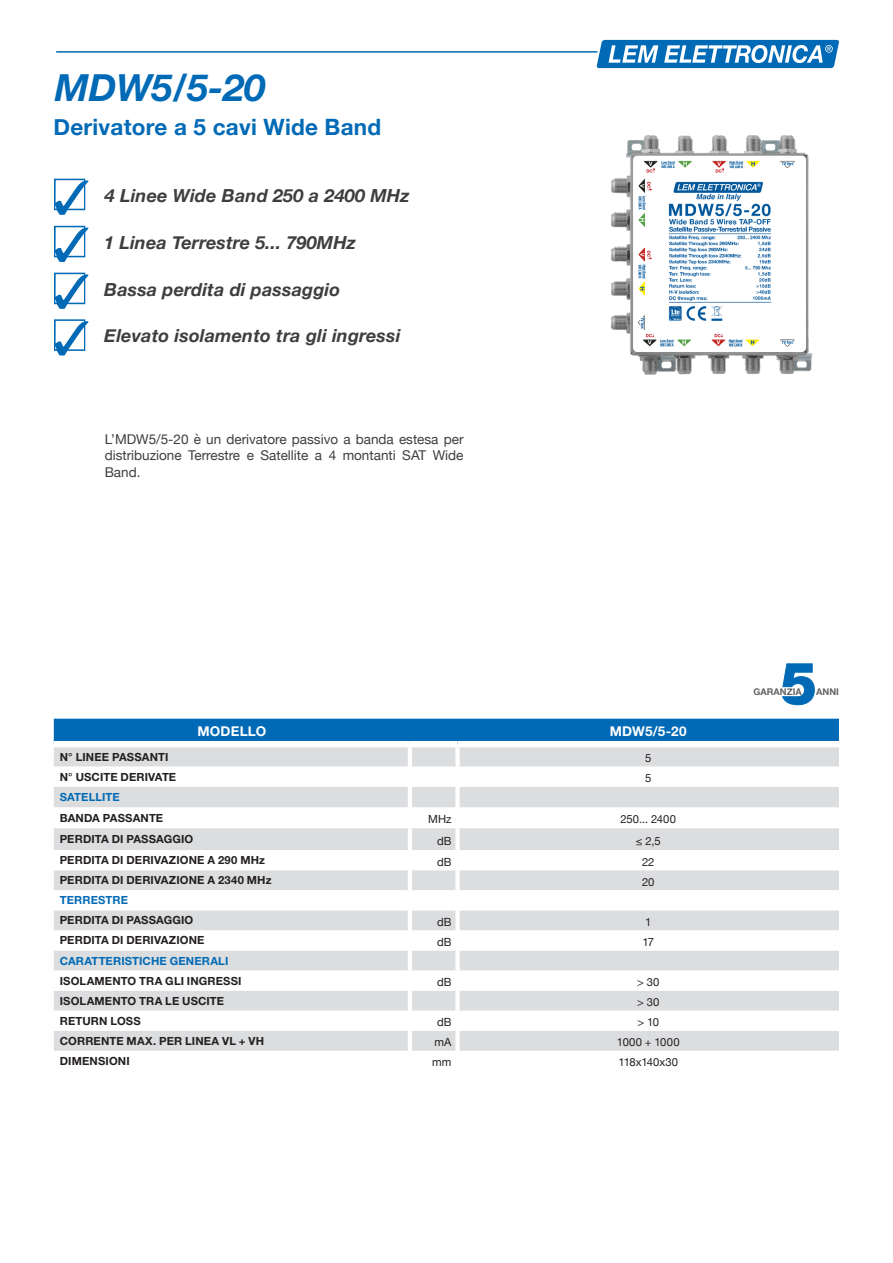
<style>
.page{position:relative;width:893px;height:1263px;background:#fff}
.page>*{position:absolute;margin:0;border:0;box-sizing:border-box;transform-origin:0 0}
.CODICE_Prodotto_ITA{font:italic 700 37.5px "Helvetica Neue LT Std";color:#016ab6}
.Elenco_puntato{font:700 22.5px "Helvetica Neue";letter-spacing:.01em;color:#016ab6}
.Elenco_puntato-2{font:italic 700 18px "Helvetica Neue";letter-spacing:.01em;color:#3e3e3f}
.Testi_semplici{font:13.5px/16.5px "Helvetica Neue";color:#3e3e3f;text-align:justify}
.Intestazione_Tabelle_Codice{font:700 13.5px "Helvetica Neue LT Std";letter-spacing:.015em;color:#fff}
.Grassetto_Tabelle_ITA{font:700 11.25px "Helvetica Neue LT Std";letter-spacing:.01em;color:#231f20}
.Grassetto_Tabelle_ITA-2{font:700 11.25px "Helvetica Neue LT Std";letter-spacing:.01em;color:#016ab6}
.Descriz_Tabelle_ITA{font:11.25px "Helvetica Neue";color:#231f20}
.Colonna_dB_Dx{font:11.25px "Helvetica Neue";letter-spacing:.005em;color:#231f20}
.Descriz_Tabelle_EN{font:11.25px "Helvetica Neue";letter-spacing:.005em;color:#231f20}
.t1{font:700 9.3px "Helvetica Neue";color:#636366}
</style>
<div class="page">
<svg style="left:596px;top:40px;width:243px;height:28px"></svg>
<hr style="left:56px;top:51px;width:541px;height:2px;background:#016aaf">
<svg style="left:782px;top:664px;width:32px;height:41px"></svg>
<svg style="left:54px;top:273px;width:34px;height:36px"></svg>
<svg style="left:54px;top:319px;width:34px;height:36px"></svg>
<svg style="left:54px;top:179px;width:34px;height:36px"></svg>
<svg style="left:54px;top:226px;width:34px;height:36px"></svg>
<div style="left:54px;top:719px;width:785px;height:22px;background:#016ab6"></div>
<svg style="left:54px;top:747px;width:785px;height:20px;background:#dddee0"></svg>
<svg style="left:54px;top:787px;width:785px;height:264px;fill:#dcdddf"></svg>
<hr style="left:408px;top:747px;width:4px;height:20px;background:#fff">
<div style="left:455px;top:747px;width:5px;height:20px;background:#fff"></div>
<hr style="left:408px;top:787px;width:4px;height:20px;background:#fff">
<div style="left:455px;top:787px;width:5px;height:20px;background:#fff"></div>
<hr style="left:408px;top:807px;width:4px;height:21px;background:#fff">
<div style="left:455px;top:807px;width:5px;height:21px;background:#fff"></div>
<hr style="left:408px;top:828px;width:4px;height:22px;background:#fff">
<div style="left:455px;top:828px;width:5px;height:22px;background:#fff"></div>
<hr style="left:408px;top:850px;width:4px;height:20px;background:#fff">
<div style="left:455px;top:850px;width:5px;height:20px;background:#fff"></div>
<hr style="left:408px;top:870px;width:4px;height:20px;background:#fff">
<div style="left:455px;top:870px;width:5px;height:20px;background:#fff"></div>
<hr style="left:408px;top:890px;width:4px;height:20px;background:#fff">
<div style="left:455px;top:890px;width:5px;height:20px;background:#fff"></div>
<hr style="left:408px;top:910px;width:4px;height:20px;background:#fff">
<div style="left:455px;top:910px;width:5px;height:20px;background:#fff"></div>
<hr style="left:408px;top:930px;width:4px;height:20px;background:#fff">
<div style="left:455px;top:930px;width:5px;height:20px;background:#fff"></div>
<hr style="left:408px;top:950px;width:4px;height:20px;background:#fff">
<div style="left:455px;top:950px;width:5px;height:20px;background:#fff"></div>
<hr style="left:408px;top:970px;width:4px;height:21px;background:#fff">
<div style="left:455px;top:970px;width:5px;height:21px;background:#fff"></div>
<hr style="left:408px;top:991px;width:4px;height:20px;background:#fff">
<div style="left:455px;top:991px;width:5px;height:20px;background:#fff"></div>
<hr style="left:408px;top:1011px;width:4px;height:20px;background:#fff">
<div style="left:455px;top:1011px;width:5px;height:20px;background:#fff"></div>
<hr style="left:408px;top:1031px;width:4px;height:20px;background:#fff">
<div style="left:455px;top:1031px;width:5px;height:20px;background:#fff"></div>
<img style="left:611px;top:135px;width:202px;height:240px">
<p class="CODICE_Prodotto_ITA" style="left:55px;top:64px;width:212px">MDW5/5-20</p>
<p class="Elenco_puntato" style="left:54px;top:110px;width:329px">Derivatore a 5 cavi Wide Band</p>
<p class="Elenco_puntato-2" style="left:105px;top:182px;width:306px">4 Linee Wide Band 250 a 2400 MHz</p>
<p class="Elenco_puntato-2" style="left:104px;top:229px;width:253px">1 Linea Terrestre 5... 790MHz</p>
<p class="Elenco_puntato-2" style="left:104px;top:276px;width:237px">Bassa perdita di passaggio</p>
<p class="Elenco_puntato-2" style="left:104px;top:321px;width:298px">Elevato isolamento tra gli ingressi</p>
<p class="Testi_semplici" style="left:105px;top:431px;width:360px">L’MDW5/5-20 è un derivatore passivo a banda estesa per distribuzione Terrestre e Satellite a 4 montanti SAT Wide Band.</p>
<p class="Intestazione_Tabelle_Codice" style="left:197px;top:723px;width:70px">MODELLO</p>
<p class="Intestazione_Tabelle_Codice" style="left:610px;top:723px;width:78px">MDW5/5-20</p>
<p class="Grassetto_Tabelle_ITA" style="left:60px;top:750px;width:110px">N° LINEE PASSANTI</p>
<p class="Descriz_Tabelle_ITA" style="left:645px;top:750px;width:8px">5</p>
<p class="Grassetto_Tabelle_ITA" style="left:60px;top:770px;width:118px">N° USCITE DERIVATE</p>
<p class="Descriz_Tabelle_ITA" style="left:645px;top:770px;width:8px">5</p>
<p class="Grassetto_Tabelle_ITA-2" style="left:60px;top:790px;width:61px">SATELLITE</p>
<p class="Grassetto_Tabelle_ITA" style="left:60px;top:811px;width:105px">BANDA PASSANTE</p>
<p class="Colonna_dB_Dx" style="left:428px;top:811px;width:25px">MHz</p>
<p class="Descriz_Tabelle_ITA" style="left:620px;top:811px;width:57px">250... 2400</p>
<p class="Grassetto_Tabelle_ITA" style="left:60px;top:832px;width:135px">PERDITA DI PASSAGGIO</p>
<p class="Colonna_dB_Dx" style="left:437px;top:832px;width:16px">dB</p>
<p class="Descriz_Tabelle_ITA" style="left:636px;top:832px;width:27px">≤ 2,5</p>
<p class="Grassetto_Tabelle_ITA" style="left:60px;top:853px;width:207px">PERDITA DI DERIVAZIONE A 290 MHz</p>
<p class="Colonna_dB_Dx" style="left:437px;top:853px;width:16px">dB</p>
<p class="Descriz_Tabelle_ITA" style="left:642px;top:853px;width:14px">22</p>
<p class="Grassetto_Tabelle_ITA" style="left:60px;top:873px;width:213px">PERDITA DI DERIVAZIONE A 2340 MHz</p>
<p class="Descriz_Tabelle_ITA" style="left:642px;top:873px;width:14px">20</p>
<p class="Grassetto_Tabelle_ITA-2" style="left:60px;top:893px;width:70px">TERRESTRE</p>
<p class="Grassetto_Tabelle_ITA" style="left:60px;top:913px;width:135px">PERDITA DI PASSAGGIO</p>
<p class="Colonna_dB_Dx" style="left:437px;top:914px;width:16px">dB</p>
<p class="Descriz_Tabelle_ITA" style="left:645px;top:914px;width:8px">1</p>
<p class="Grassetto_Tabelle_ITA" style="left:60px;top:933px;width:146px">PERDITA DI DERIVAZIONE</p>
<p class="Colonna_dB_Dx" style="left:437px;top:934px;width:16px">dB</p>
<p class="Descriz_Tabelle_ITA" style="left:642px;top:934px;width:13px">17</p>
<p class="Grassetto_Tabelle_ITA-2" style="left:60px;top:953px;width:170px">CARATTERISTICHE GENERALI</p>
<p class="Grassetto_Tabelle_ITA" style="left:60px;top:974px;width:183px">ISOLAMENTO TRA GLI INGRESSI</p>
<p class="Colonna_dB_Dx" style="left:437px;top:974px;width:16px">dB</p>
<p class="Descriz_Tabelle_ITA" style="left:637px;top:974px;width:24px">&gt; 30</p>
<p class="Grassetto_Tabelle_ITA" style="left:60px;top:994px;width:166px">ISOLAMENTO TRA LE USCITE</p>
<p class="Descriz_Tabelle_ITA" style="left:637px;top:994px;width:24px">&gt; 30</p>
<p class="Grassetto_Tabelle_ITA" style="left:60px;top:1014px;width:82px">RETURN LOSS</p>
<p class="Colonna_dB_Dx" style="left:437px;top:1014px;width:16px">dB</p>
<p class="Descriz_Tabelle_ITA" style="left:637px;top:1014px;width:23px">&gt; 10</p>
<p class="Grassetto_Tabelle_ITA" style="left:60px;top:1034px;width:206px">CORRENTE MAX. PER LINEA VL + VH</p>
<p class="Colonna_dB_Dx" style="left:434px;top:1034px;width:19px">mA</p>
<p class="Descriz_Tabelle_EN" style="left:617px;top:1034px;width:64px">1000 + 1000</p>
<p class="Grassetto_Tabelle_ITA" style="left:60px;top:1054px;width:71px">DIMENSIONI</p>
<p class="Colonna_dB_Dx" style="left:432px;top:1054px;width:21px">mm</p>
<p class="Descriz_Tabelle_EN" style="left:618px;top:1054px;width:61px">118x140x30</p>
<p class="t1" style="left:754px;top:685px;width:50px">GARANZIA</p>
<p class="t1" style="left:816px;top:685px;width:24px">ANNI</p>
</div>
